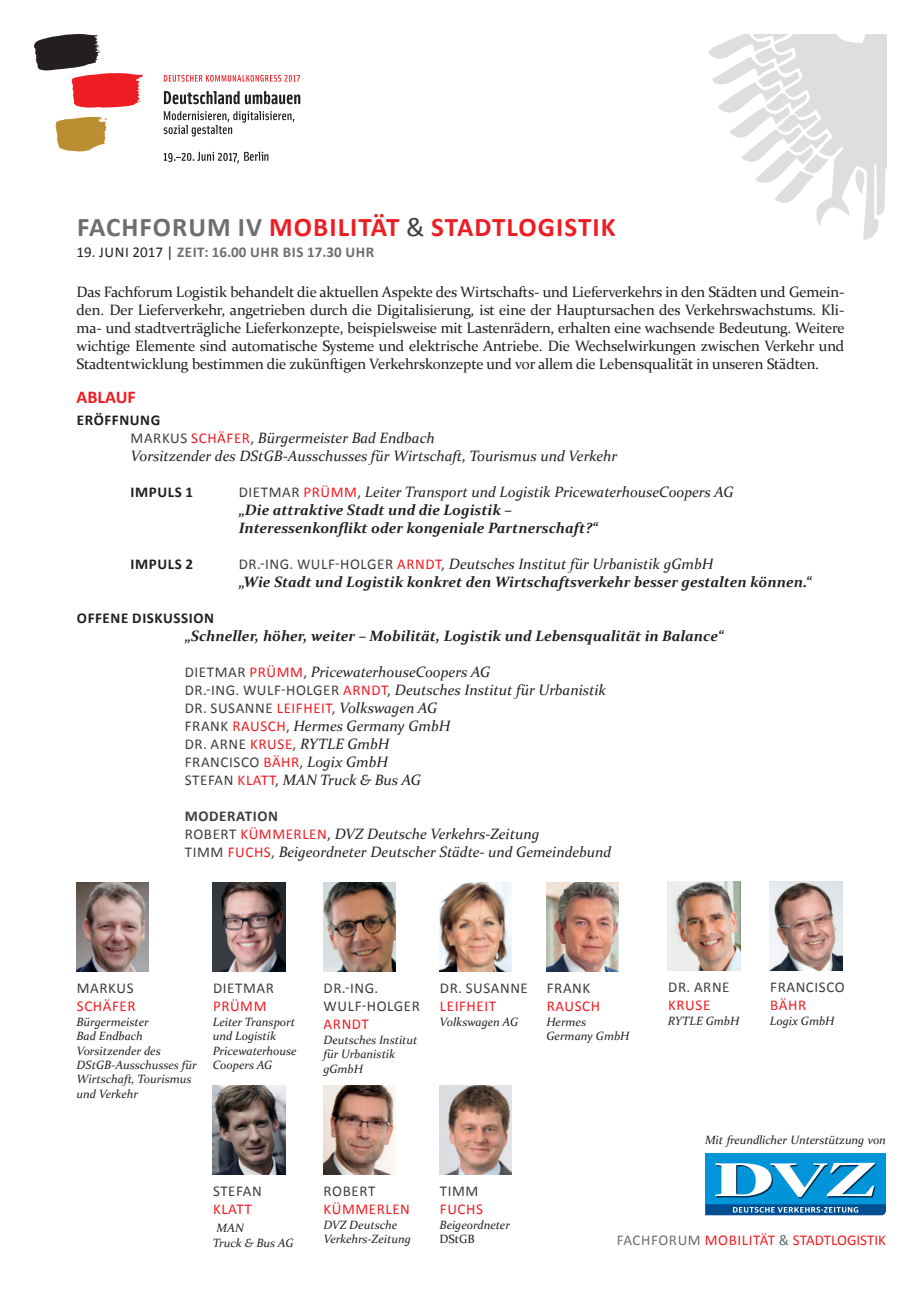
<style>
.page{position:relative;width:919px;height:1289px;background:#fff}
.page>*{position:absolute;margin:0;border:0;box-sizing:border-box;transform-origin:0 0}
.t1{font:700 27px "Calibri";letter-spacing:.04em;color:#ee1d23}
.t2{font:700 18px "Calibri";color:#ee1d23}
.t3{font:15px/18px "Constantia";letter-spacing:-.01em;color:#231f20;text-align:justify}
.t4{font:italic 15px/18px "Constantia";color:#231f20}
.t5{font:italic 700 15px/18px "Constantia";color:#231f20}
.t6{font:15px/18px "Calibri";letter-spacing:.04em;color:#3e3e3f}
.t7{font:15px "Calibri";letter-spacing:.04em;color:#ee1d23}
.t8{font:700 15px "Calibri";letter-spacing:.04em;color:#231f20}
.t9{font:700 15px "Calibri";letter-spacing:.04em;color:#6d6e71}
.t10{font:15px "Calibri";letter-spacing:.005em;color:#ee1d23}
.t11{font:700 15px "Calibri";letter-spacing:.04em;color:#3e3e3f}
.t12{font:italic 12px/14.4px "Constantia";color:#231f20}
.t13{font:12px "Constantia";color:#231f20}
.s1{color:#6d6e71}
.s2{font-weight:400;color:#3e3e3f}
.s3{font-weight:400;color:#231f20}
.s4{font-family:"Calibri";font-style:normal;color:#3e3e3f}
.s5{font-family:"Calibri";font-style:normal;color:#ee1d23}
.s6{font-family:"Calibri";font-weight:400;font-style:normal;color:#3e3e3f}
.s7{font-family:"Calibri";font-weight:400;font-style:normal;color:#ee1d23}
.s8{font-weight:400}
.s9{color:#ee1d23}
.s10{font-family:"Constantia";font-style:italic;color:#231f20}
</style>
<div class="page">
<svg style="left:709px;top:34px;width:177px;height:206px"></svg>
<svg style="left:34px;top:34px;width:109px;height:74px"></svg>
<svg style="left:55px;top:117px;width:52px;height:35px"></svg>
<svg style="left:164px;top:75px;width:136px;height:7px"></svg>
<svg style="left:164px;top:91px;width:136px;height:13px"></svg>
<svg style="left:164px;top:111px;width:130px;height:25px"></svg>
<svg style="left:164px;top:152px;width:104px;height:12px"></svg>
<div style="left:705px;top:1152px;width:180px;height:52px;background:#0095d9"></div>
<svg style="left:715px;top:1162px;width:160px;height:36px"></svg>
<svg style="left:705px;top:1204px;width:180px;height:11px;background:#266ba4"></svg>
<img style="left:77px;top:882px;width:72px;height:89px">
<img style="left:213px;top:882px;width:72px;height:89px">
<img style="left:323px;top:882px;width:72px;height:89px">
<img style="left:439px;top:882px;width:73px;height:89px">
<img style="left:546px;top:882px;width:72px;height:89px">
<img style="left:667px;top:881px;width:73px;height:89px">
<img style="left:769px;top:881px;width:73px;height:89px">
<img style="left:213px;top:1085px;width:72px;height:89px">
<img style="left:323px;top:1085px;width:72px;height:89px">
<img style="left:439px;top:1085px;width:73px;height:89px">
<h1 class="t1" style="left:77px;top:214px;width:540px"><span class="s1">FACHFORUM IV</span> MOBILITÄT <span class="s2">&amp;</span> STADTLOGISTIK</h1>
<p class="t9" style="left:77px;top:245px;width:299px"><span class="s3">19. JUNI 2017 |</span> ZEIT: 16.00 UHR BIS 17.30 UHR</p>
<p class="t3" style="left:77px;top:282px;width:769px">Das Fachforum Logistik behandelt die aktuellen Aspekte des Wirtschafts- und Lieferverkehrs in den Städten und Gemein&shy;den. Der Lieferverkehr, angetrieben durch die Digitalisierung, ist eine der Hauptursachen des Verkehrswachstums. Kli&shy;ma- und stadtverträgliche Lieferkonzepte, beispielsweise mit Lastenrädern, erhalten eine wachsende Bedeutung. Weitere wichtige Elemente sind automatische Systeme und elektrische Antriebe. Die Wechselwirkungen zwischen Verkehr und Stadtentwicklung bestimmen die zukünftigen Verkehrskonzepte und vor allem die Lebensqualität in unseren Städten.</p>
<p class="t2" style="left:77px;top:388px;width:61px">ABLAUF</p>
<p class="t8" style="left:77px;top:412px;width:85px">ERÖFFNUNG</p>
<p class="t4" style="left:131px;top:430px;width:488px"><span class="s4">MARKUS</span> <span class="s5">SCHÄFER</span><span class="s4">,</span> Bürgermeister Bad Endbach<br>Vorsitzender des DStGB-Ausschusses für Wirtschaft, Tourismus und Verkehr</p>
<p class="t8" style="left:131px;top:484px;width:64px">IMPULS 1</p>
<p class="t5" style="left:239px;top:484px;width:496px"><span class="s6">DIETMAR</span> <span class="s7">PRÜMM</span><span class="s6">,</span> <span class="s8">Leiter Transport und Logistik PricewaterhouseCoopers AG </span>„Die attraktive Stadt und die Logistik –<br>Interessenkonlikt oder kongeniale Partnerschaft?“</p>
<p class="t8" style="left:131px;top:556px;width:64px">IMPULS 2</p>
<p class="t5" style="left:239px;top:556px;width:574px"><span class="s6">DR.-ING. WULF-HOLGER</span> <span class="s7">ARNDT</span><span class="s6">,</span> <span class="s8">Deutsches Institut für Urbanistik gGmbH<br></span>„Wie Stadt und Logistik konkret den Wirtschaftsverkehr besser gestalten können.“</p>
<p class="t8" style="left:77px;top:610px;width:139px">OFFENE DISKUSSION</p>
<p class="t5" style="left:185px;top:628px;width:540px">„Schneller, höher, weiter – Mobilität, Logistik und Lebensqualität in Balance“</p>
<p class="t4" style="left:185px;top:662px;width:423px"><span class="s4">DIETMAR</span> <span class="s5">PRÜMM</span><span class="s4">,</span> PricewaterhouseCoopers AG<br><span class="s4">DR.-ING. WULF-HOLGER</span> <span class="s5">ARNDT</span><span class="s4">,</span> Deutsches Institut für Urbanistik <span class="s4">DR. SUSANNE</span> <span class="s5">LEIFHEIT</span><span class="s4">,</span> Volkswagen AG<br><span class="s4">FRANK</span> <span class="s5">RAUSCH</span><span class="s4">,</span> Hermes Germany GmbH<br><span class="s4">DR. ARNE</span> <span class="s5">KRUSE</span><span class="s4">,</span> RYTLE GmbH</p>
<p class="t6" style="left:185px;top:753px;width:205px">FRANCISCO <span class="s9">BÄHR</span>, <span class="s10">Logix GmbH</span></p>
<p class="t4" style="left:185px;top:770px;width:238px"><span class="s4">STEFAN</span> <span class="s5">KLATT</span><span class="s4">,</span> MAN Truck &amp; Bus AG</p>
<p class="t11" style="left:185px;top:808px;width:95px">MODERATION</p>
<p class="t4" style="left:185px;top:826px;width:428px"><span class="s4">ROBERT</span> <span class="s5">KÜMMERLEN</span><span class="s4">,</span> DVZ Deutsche Verkehrs-Zeitung<br><span class="s4">TIMM</span> <span class="s5">FUCHS</span><span class="s4">,</span> Beigeordneter Deutscher Städte- und Gemeindebund</p>
<p class="t6" style="left:77px;top:979px;width:58px">MARKUS</p>
<p class="t7" style="left:77px;top:999px;width:60px">SCHÄFER</p>
<p class="t12" style="left:77px;top:1015px;width:122px">Bürgermeister<br>Bad Endbach<br>Vorsitzender des<br>DStGB-Ausschusses für<br>Wirtschaft, Tourismus und Verkehr</p>
<p class="t6" style="left:213px;top:979px;width:62px">DIETMAR</p>
<p class="t7" style="left:213px;top:999px;width:55px">PRÜMM</p>
<p class="t12" style="left:213px;top:1013px;width:85px">Leiter Transport und Logistik<br>Pricewaterhouse<br>Coopers AG</p>
<p class="t6" style="left:213px;top:1182px;width:50px">STEFAN</p>
<p class="t7" style="left:213px;top:1201px;width:40px">KLATT</p>
<p class="t12" style="left:213px;top:1222px;width:82px;text-indent:4px">MAN<br>Truck &amp; Bus AG</p>
<p class="t6" style="left:323px;top:979px;width:98px">DR.-ING.<br>WULF-HOLGER</p>
<p class="t7" style="left:323px;top:1017px;width:47px">ARNDT</p>
<p class="t12" style="left:323px;top:1033px;width:96px">Deutsches Institut für Urbanistik gGmbH</p>
<p class="t6" style="left:440px;top:979px;width:89px">DR. SUSANNE</p>
<p class="t7" style="left:440px;top:999px;width:58px">LEIFHEIT</p>
<p class="t12" style="left:439px;top:1013px;width:80px">Volkswagen AG</p>
<p class="t6" style="left:546px;top:979px;width:45px">FRANK</p>
<p class="t7" style="left:546px;top:999px;width:55px">RAUSCH</p>
<p class="t12" style="left:546px;top:1015px;width:85px">Hermes<br>Germany GmbH</p>
<p class="t6" style="left:668px;top:978px;width:63px">DR. ARNE</p>
<p class="t7" style="left:668px;top:997px;width:44px">KRUSE</p>
<p class="t12" style="left:667px;top:1012px;width:73px">RYTLE GmbH</p>
<p class="t6" style="left:770px;top:978px;width:76px">FRANCISCO</p>
<p class="t7" style="left:770px;top:997px;width:37px">BÄHR</p>
<p class="t12" style="left:769px;top:1014px;width:66px">Logix GmbH</p>
<p class="t6" style="left:323px;top:1182px;width:53px">ROBERT</p>
<p class="t7" style="left:323px;top:1201px;width:88px">KÜMMERLEN</p>
<p class="t12" style="left:323px;top:1218px;width:89px">DVZ Deutsche<br>Verkehrs-Zeitung</p>
<p class="t6" style="left:440px;top:1182px;width:40px">TIMM</p>
<p class="t7" style="left:440px;top:1202px;width:45px">FUCHS</p>
<p class="t12" style="left:439px;top:1218px;width:72px">Beigeordneter</p>
<p class="t13" style="left:439px;top:1230px;width:36px">DStGB</p>
<p class="t12" style="left:705px;top:1131px;width:182px">Mit freundlicher Unterstützung von</p>
<p class="t10" style="left:616px;top:1232px;width:271px"><span class="s1">FACHFORUM</span> MOBILITÄT <span class="s1">&amp;</span> STADTLOGISTIK</p>
</div>
